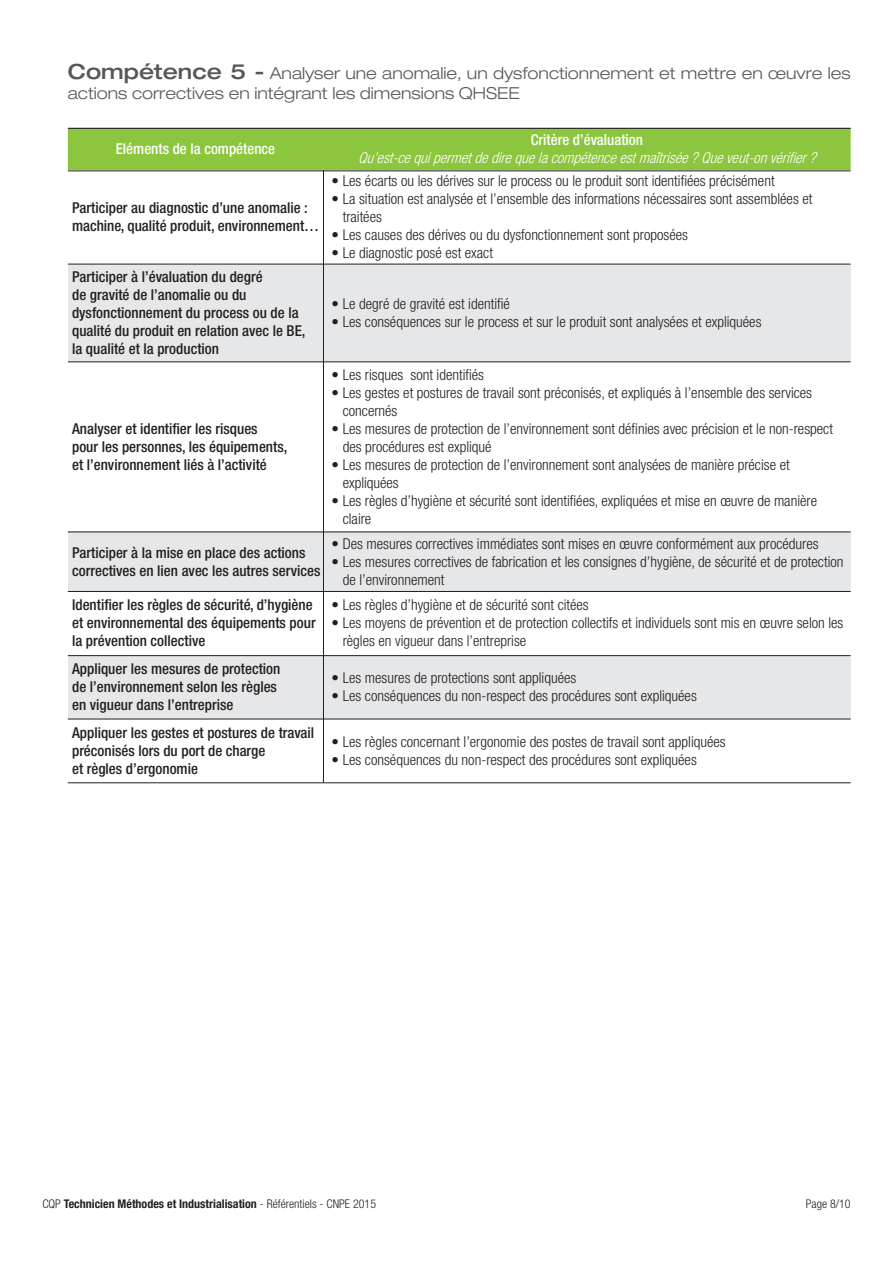
<style>
.page{position:relative;width:893px;height:1263px;background:#fff}
.page>*{position:absolute;margin:0;border:0;box-sizing:border-box;transform-origin:0 0}
.t1{font:300 expanded 16.5px/19.8px "Helvetica Neue LT Std";color:#57585a}
.t2{font:300 condensed 15px/18px "Helvetica Neue LT Std";color:#231f20}
.t3{font:500 condensed 15px/18px "Helvetica Neue LT Std";color:#231f20}
.t4{font:italic 300 condensed 15px "Helvetica Neue LT Std";color:#fff}
.t5{font:500 condensed 15px "Helvetica Neue LT Std";color:#fff}
.t6{font:700 condensed 12px "Helvetica Neue LT Std";color:#231f20}
.t7{font:300 condensed 12px "Helvetica Neue LT Std";color:#231f20}
.s1{font-weight:500;font-size:21px}
.s2{font-weight:300}
</style>
<div class="page">
<div style="left:69px;top:128px;width:253px;height:41px;background:#8cc63e"></div>
<div style="left:68px;top:128px;width:255px;height:42px;border:2px solid #8cc63e"></div>
<div style="left:324px;top:128px;width:525px;height:41px;background:#8cc63e"></div>
<div style="left:323px;top:128px;width:527px;height:42px;border:2px solid #8cc63e"></div>
<div style="left:68px;top:264px;width:259px;height:98px;background:#e6e7e9"></div>
<div style="left:68px;top:532px;width:259px;height:59px;background:#e6e7e9"></div>
<div style="left:68px;top:655px;width:259px;height:64px;background:#e6e7e9"></div>
<div style="left:327px;top:264px;width:523px;height:98px;background:#e6e7e9"></div>
<div style="left:327px;top:532px;width:523px;height:59px;background:#e6e7e9"></div>
<div style="left:327px;top:655px;width:523px;height:64px;background:#e6e7e9"></div>
<hr style="left:68px;top:264px;width:782px;height:1px;background:#231f20">
<hr style="left:68px;top:532px;width:782px;height:1px;background:#231f20">
<hr style="left:68px;top:655px;width:782px;height:1px;background:#231f20">
<hr style="left:68px;top:362px;width:782px;height:1px;background:#231f20">
<hr style="left:68px;top:591px;width:782px;height:1px;background:#231f20">
<hr style="left:68px;top:719px;width:782px;height:1px;background:#231f20">
<hr style="left:68px;top:782px;width:782px;height:1px;background:#231f20">
<hr style="left:323px;top:170px;width:1px;height:612px;background:#231f20">
<hr style="left:68px;top:171px;width:782px;height:1px;background:#231f20">
<hr style="left:68px;top:128px;width:782px;height:1px;background:#231f20">
<p class="t1" style="left:68px;top:65px;width:784px"><span class="s1">Compétence 5 -</span> Analyser une anomalie, un dysfonctionnement et mettre en œuvre les actions correctives en intégrant les dimensions QHSEE</p>
<p class="t5" style="left:116px;top:143px;width:161px">Eléments de la compétence</p>
<p class="t3" style="left:72px;top:200px;width:248px">Participer au diagnostic d’une anomalie : machine, qualité produit, environnement…</p>
<p class="t3" style="left:72px;top:269px;width:235px">Participer à l’évaluation du degré<br>de gravité de l’anomalie ou du dysfonctionnement du process ou de la qualité du produit en relation avec le BE, la qualité et la production</p>
<p class="t3" style="left:72px;top:421px;width:217px">Analyser et identifier les risques pour les personnes, les équipements, et l’environnement liés à l’activité</p>
<p class="t3" style="left:72px;top:545px;width:250px">Participer à la mise en place des actions correctives en lien avec les autres services</p>
<p class="t3" style="left:72px;top:597px;width:245px">Identifier les règles de sécurité, d’hygiène et environnemental des équipements pour la prévention collective</p>
<p class="t3" style="left:72px;top:661px;width:210px">Appliquer les mesures de protection de l’environnement selon les règles en vigueur dans l’entreprise</p>
<p class="t3" style="left:72px;top:725px;width:243px">Appliquer les gestes et postures de travail préconisés lors du port de charge<br>et règles d’ergonomie</p>
<p class="t5" style="left:530px;top:134px;width:114px">Critère d’évaluation</p>
<p class="t4" style="left:358px;top:152px;width:463px">Qu’est-cequipermetdedirequelacompétenceestmaîtrisée?Queveut-onvérifier?</p>
<p class="t2" style="left:331px;top:173px;width:444px">• Les écarts ou les dérives sur le process ou le produit sont identifiées précisément</p>
<p class="t2" style="left:343px;top:191px;width:471px;text-indent:-11px">• La situation est analysée et l’ensemble des informations nécessaires sont assemblées et traitées</p>
<p class="t2" style="left:331px;top:227px;width:358px">• Les causes des dérives ou du dysfonctionnement sont proposées</p>
<p class="t2" style="left:331px;top:245px;width:163px">• Le diagnostic posé est exact</p>
<p class="t2" style="left:331px;top:296px;width:180px">• Le degré de gravité est identifié</p>
<p class="t2" style="left:331px;top:314px;width:431px">• Les conséquences sur le process et sur le produit sont analysées et expliquées</p>
<p class="t2" style="left:331px;top:367px;width:154px">• Les risques sont identifiés</p>
<p class="t2" style="left:343px;top:385px;width:471px;text-indent:-11px">• Les gestes et postures de travail sont préconisés, et expliqués à l’ensemble des services concernés</p>
<p class="t2" style="left:343px;top:421px;width:491px;text-indent:-11px">• Les mesures de protection de l’environnement sont définies avec précision et le non-respect des procédures est expliqué</p>
<p class="t2" style="left:343px;top:457px;width:448px;text-indent:-11px">• Les mesures de protection de l’environnement sont analysées de manière précise et expliquées</p>
<p class="t2" style="left:343px;top:493px;width:476px;text-indent:-11px">• Les règles d’hygiène et sécurité sont identifiées, expliquées et mise en œuvre de manière claire</p>
<p class="t2" style="left:331px;top:536px;width:488px">• Des mesures correctives immédiates sont mises en œuvre conformément aux procédures</p>
<p class="t2" style="left:343px;top:554px;width:502px;text-indent:-11px">• Les mesures correctives de fabrication et les consignes d’hygiène, de sécurité et de protection de l’environnement</p>
<p class="t2" style="left:331px;top:598px;width:259px">• Les règles d’hygiène et de sécurité sont citées</p>
<p class="t2" style="left:343px;top:616px;width:502px;text-indent:-11px">• Les moyens de prévention et de protection collectifs et individuels sont mis en œuvre selon les règles en vigueur dans l’entreprise</p>
<p class="t2" style="left:331px;top:670px;width:246px">• Les mesures de protections sont appliquées</p>
<p class="t2" style="left:331px;top:688px;width:367px">• Les conséquences du non-respect des procédures sont expliquées</p>
<p class="t2" style="left:331px;top:734px;width:395px">• Les règles concernant l’ergonomie des postes de travail sont appliquées</p>
<p class="t2" style="left:331px;top:752px;width:367px">• Les conséquences du non-respect des procédures sont expliquées</p>
<p class="t6" style="left:42px;top:1199px;width:335px"><span class="s2">CQP</span> Technicien Méthodes et Industrialisation <span class="s2">- Référentiels - CNPE 2015</span></p>
<p class="t7" style="left:805px;top:1199px;width:46px">Page 8/10</p>
</div>
